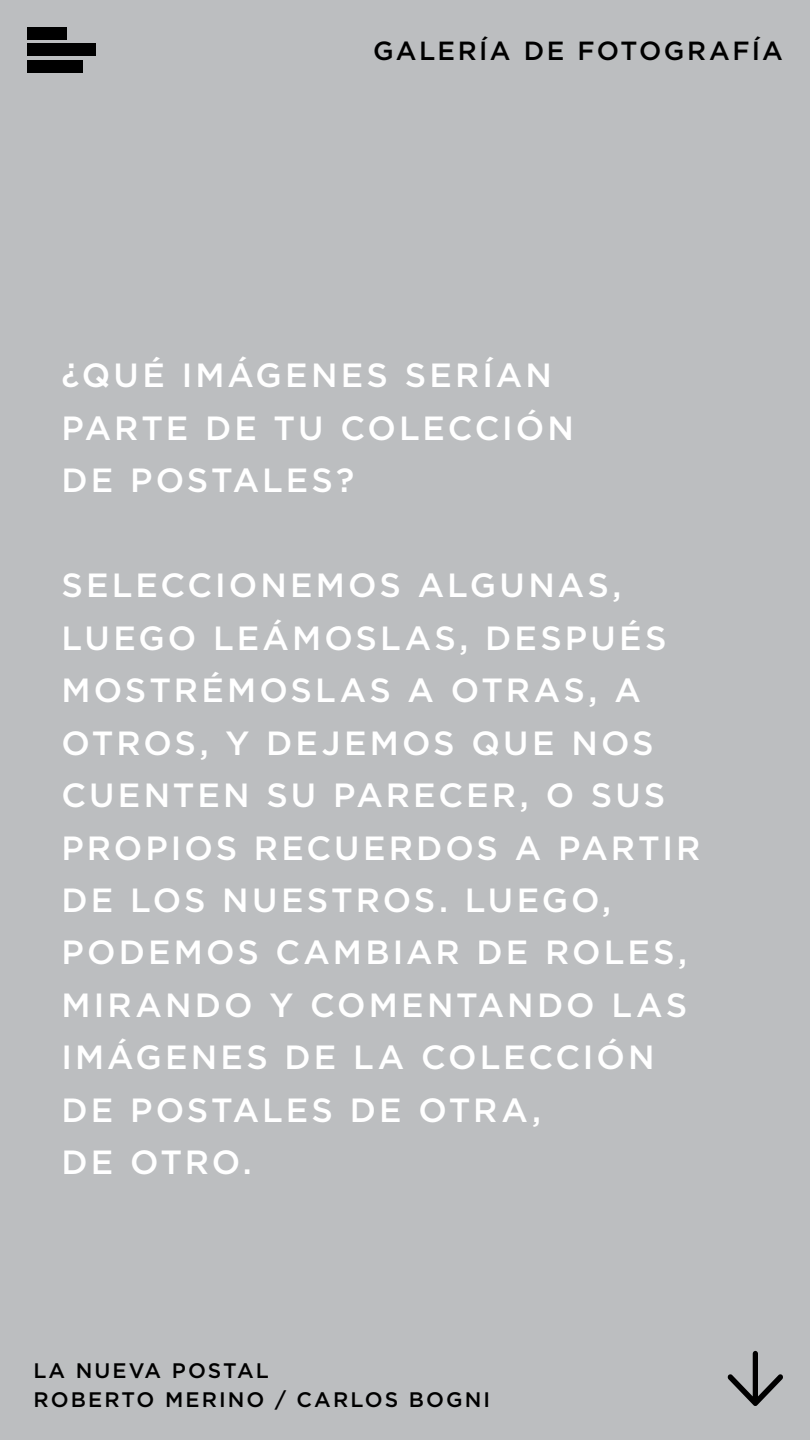
<style>
.page{position:relative;width:810px;height:1440px;background:#bcbec0}
.page>*{position:absolute;margin:0;border:0;box-sizing:border-box;transform-origin:0 0}
.t1{font:500 33.53px/52.5px "Gotham";letter-spacing:.09em;color:#fff}
.t2{font:500 26.25px "Gotham";letter-spacing:.09em;color:#000}
.t3{font:500 21px/29.2px "Gotham";letter-spacing:.1em;color:#000}
</style>
<div class="page">
<div style="left:27px;top:27px;width:39px;height:12px;background:#000"></div>
<div style="left:27px;top:44px;width:68px;height:12px;background:#000"></div>
<div style="left:27px;top:60px;width:55px;height:13px;background:#000"></div>
<svg style="left:727px;top:1351px;width:56px;height:55px"></svg>
<p class="t2" style="left:373px;top:33px;width:411px">GALERÍA DE FOTOGRAFÍA</p>
<p class="t1" style="left:61px;top:349px;width:514px">¿QUÉ IMÁGENES SERÍAN<br>PARTE DE TU COLECCIÓN<br>DE POSTALES?</p>
<p class="t1" style="left:61px;top:559px;width:640px">SELECCIONEMOS ALGUNAS,<br>LUEGO LEÁMOSLAS, DESPUÉS<br>MOSTRÉMOSLAS A OTRAS, A<br>OTROS, Y DEJEMOS QUE NOS<br>CUENTEN SU PARECER, O SUS<br>PROPIOS RECUERDOS A PARTIR<br>DE LOS NUESTROS. LUEGO,<br>PODEMOS CAMBIAR DE ROLES,<br>MIRANDO Y COMENTANDO LAS<br>IMÁGENES DE LA COLECCIÓN<br>DE POSTALES DE OTRA,<br>DE OTRO.</p>
<p class="t3" style="left:33px;top:1356px;width:458px">LA NUEVA POSTAL<br>ROBERTO MERINO / CARLOS BOGNI</p>
</div>
